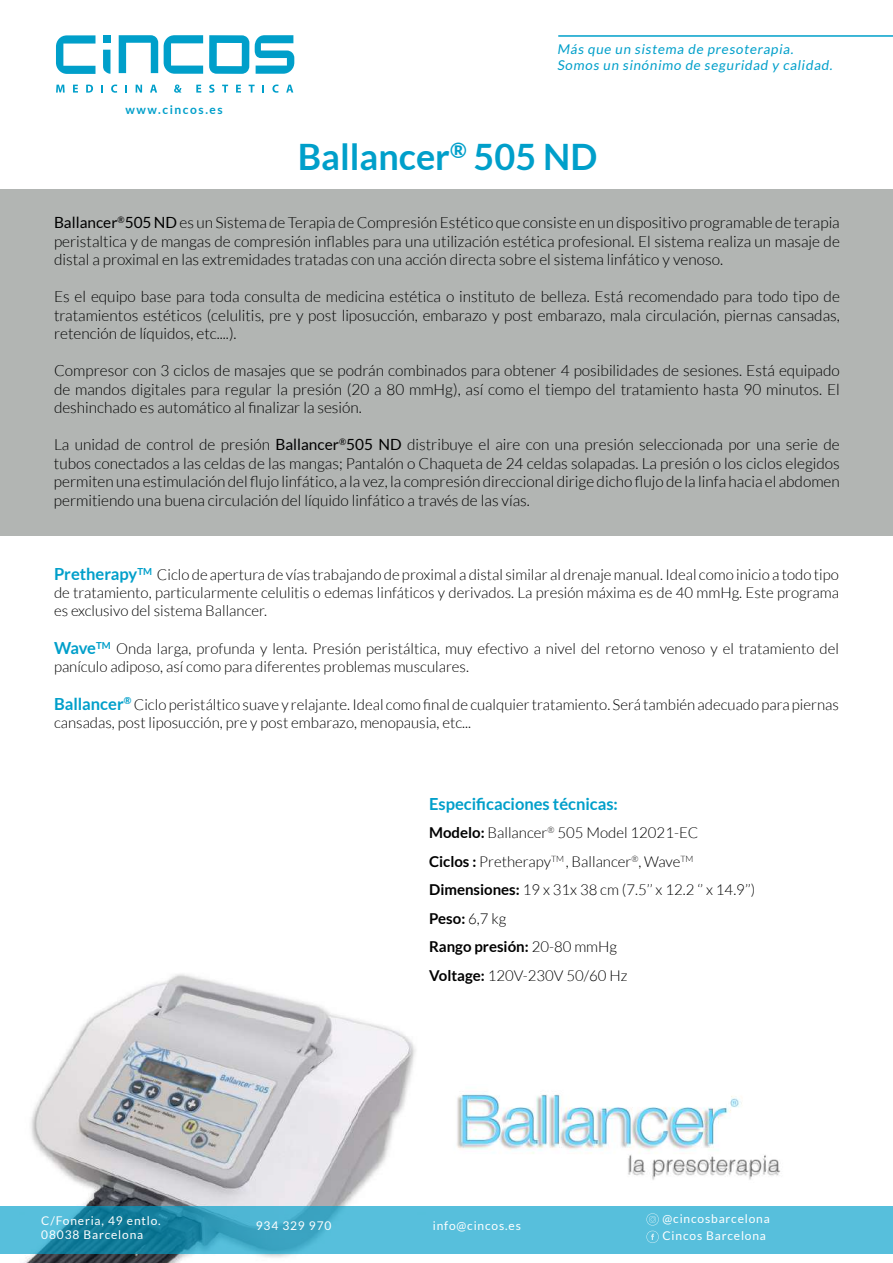
<style>
.page{position:relative;width:893px;height:1263px;background:#fff}
.page>*{position:absolute;margin:0;border:0;box-sizing:border-box;transform-origin:0 0}
.t1{font:700 36.3px "Lato";color:#009fca}
.t2{font:700 16.65px "Lato";color:#009fca}
.t3{font:300 15.45px/18.5px "Lato";color:#000;text-align:justify}
.t4{font:300 15px/28.5px "Lato";color:#000}
.t5{font:13.5px/16.2px "Lato";color:#009fca}
.t6{font:12px/14.4px "Lato";letter-spacing:.07em;color:#fff}
.t7{font:700 12px "Lato";letter-spacing:.13em;color:#009fca}
.s1{font-weight:400}
.s2{font-weight:700;font-size:16.65px;color:#009fca}
.s3{font-weight:700}
</style>
<div class="page">
<img style="left:19px;top:974px;width:406px;height:289px">
<div style="left:0;top:189px;width:893px;height:346px;background:#b2b5b3"></div>
<hr style="left:558px;top:35px;width:335px;height:2px;background:#009fca">
<img style="left:457px;top:1093px;width:324px;height:87px">
<svg style="left:0;top:1206px;width:893px;height:47px;background:#49b1ce"></svg>
<svg style="left:646px;top:1231px;width:13px;height:12px"></svg>
<svg style="left:646px;top:1213px;width:13px;height:12px"></svg>
<svg style="left:255px;top:35px;width:39px;height:39px"></svg>
<svg style="left:209px;top:35px;width:40px;height:39px"></svg>
<svg style="left:164px;top:35px;width:39px;height:39px"></svg>
<svg style="left:56px;top:35px;width:39px;height:39px"></svg>
<svg style="left:119px;top:35px;width:39px;height:38px"></svg>
<div style="left:103px;top:35px;width:7px;height:8px;background:#009fca"></div>
<svg style="left:103px;top:50px;width:7px;height:24px"></svg>
<svg style="left:56px;top:85px;width:9px;height:8px"></svg>
<svg style="left:73px;top:85px;width:5px;height:8px"></svg>
<svg style="left:86px;top:85px;width:7px;height:8px"></svg>
<svg style="left:101px;top:85px;width:2px;height:8px"></svg>
<svg style="left:111px;top:85px;width:6px;height:8px"></svg>
<svg style="left:125px;top:85px;width:2px;height:8px"></svg>
<svg style="left:136px;top:85px;width:6px;height:8px"></svg>
<svg style="left:150px;top:85px;width:7px;height:8px"></svg>
<svg style="left:174px;top:85px;width:7px;height:8px"></svg>
<svg style="left:196px;top:85px;width:5px;height:8px"></svg>
<svg style="left:209px;top:85px;width:6px;height:8px"></svg>
<svg style="left:222px;top:85px;width:6px;height:8px"></svg>
<svg style="left:236px;top:85px;width:5px;height:8px"></svg>
<svg style="left:249px;top:85px;width:6px;height:8px"></svg>
<svg style="left:272px;top:85px;width:7px;height:8px"></svg>
<svg style="left:286px;top:85px;width:7px;height:8px"></svg>
<p class="t7" style="left:125px;top:103px;width:99px">www.cincos.es</p>
<p class="t5" style="left:557px;top:41px;width:279px">Más que un sistema de presoterapia.<br>Somos un sinónimo de seguridad y calidad.</p>
<h1 class="t1" style="left:298px;top:136px;width:301px">Ballancer<sup>®</sup> 505 ND</h1>
<p class="t3" style="left:54px;top:213px;width:787px"><span class="s1">Ballancer</span><sup>®</sup><span class="s1">505 ND</span> es un Sistema de Terapia de Compresión Estético que consiste en un dispositivo programable de terapia peristaltica y de mangas de compresión inflables para una utilización estética profesional. El sistema realiza un masaje de distal a proximal en las extremidades tratadas con una acción directa sobre el sistema linfático y venoso.</p>
<p class="t3" style="left:54px;top:287px;width:787px">Es el equipo base para toda consulta de medicina estética o instituto de belleza. Está recomendado para todo tipo de tratamientos estéticos (celulitis, pre y post liposucción, embarazo y post embarazo, mala circulación, piernas cansadas, retención de líquidos, etc....).</p>
<p class="t3" style="left:54px;top:361px;width:787px">Compresor con 3 ciclos de masajes que se podrán combinados para obtener 4 posibilidades de sesiones. Está equipado de mandos digitales para regular la presión (20 a 80 mmHg), así como el tiempo del tratamiento hasta 90 minutos. El deshinchado es automático al finalizar la sesión.</p>
<p class="t3" style="left:54px;top:435px;width:787px">La unidad de control de presión <span class="s1">Ballancer</span><sup>®</sup><span class="s1">505 ND</span> distribuye el aire con una presión seleccionada por una serie de tubos conectados a las celdas de las mangas; Pantalón o Chaqueta de 24 celdas solapadas. La presión o los ciclos elegidos permiten una estimulación del flujo linfático, a la vez, la compresión direccional dirige dicho flujo de la linfa hacia el abdomen permitiendo una buena circulación del líquido linfático a través de las vías.</p>
<p class="t4" style="left:54px;top:566px;width:786px;line-height:18px;text-align:justify"><span class="s2">Pretherapy</span><sup>TM</sup> Ciclo de apertura de vías trabajando de proximal a distal similar al drenaje manual. Ideal como inicio a todo tipo de tratamiento, particularmente celulitis o edemas linfáticos y derivados. La presión máxima es de 40 mmHg. Este programa es exclusivo del sistema Ballancer.</p>
<p class="t4" style="left:54px;top:640px;width:786px;line-height:18px"><span class="s2">Wave</span><sup>TM</sup> Onda larga, profunda y lenta. Presión peristáltica, muy efectivo a nivel del retorno venoso y el tratamiento del panículo adiposo, así como para diferentes problemas musculares.</p>
<p class="t4" style="left:54px;top:695px;width:786px;line-height:18px"><span class="s2">Ballancer</span><sup>®</sup> Ciclo peristáltico suave y relajante. Ideal como final de cualquier tratamiento. Será también adecuado para piernas cansadas, post liposucción, pre y post embarazo, menopausia, etc...</p>
<p class="t6" style="left:41px;top:1213px;width:121px">C/Foneria, 49 entlo.<br>08038 Barcelona</p>
<p class="t6" style="left:256px;top:1219px;width:77px">934 329 970</p>
<p class="t2" style="left:429px;top:794px;width:190px">Especificaciones técnicas:</p>
<p class="t4" style="left:429px;top:819px;width:328px"><span class="s3">Modelo:</span> Ballancer<sup>®</sup> 505 Model 12021-EC<br><span class="s3">Ciclos :</span> Pretherapy<sup>TM</sup> , Ballancer<sup>®</sup>, Wave<sup>TM </sup><span class="s3">Dimensiones:</span> 19 x 31x 38 cm (7.5’’ x 12.2 ‘’ x 14.9’’)<br><span class="s3">Peso:</span> 6,7 kg<br><span class="s3">Rango presión:</span> 20-80 mmHg<br><span class="s3">Voltage:</span> 120V-230V 50/60 Hz</p>
<p class="t6" style="left:433px;top:1218px;width:90px">info@cincos.es</p>
<p class="t6" style="left:663px;top:1211px;width:109px">@cincosbarcelona</p>
<p class="t6" style="left:663px;top:1229px;width:105px">Cincos Barcelona</p>
</div>
